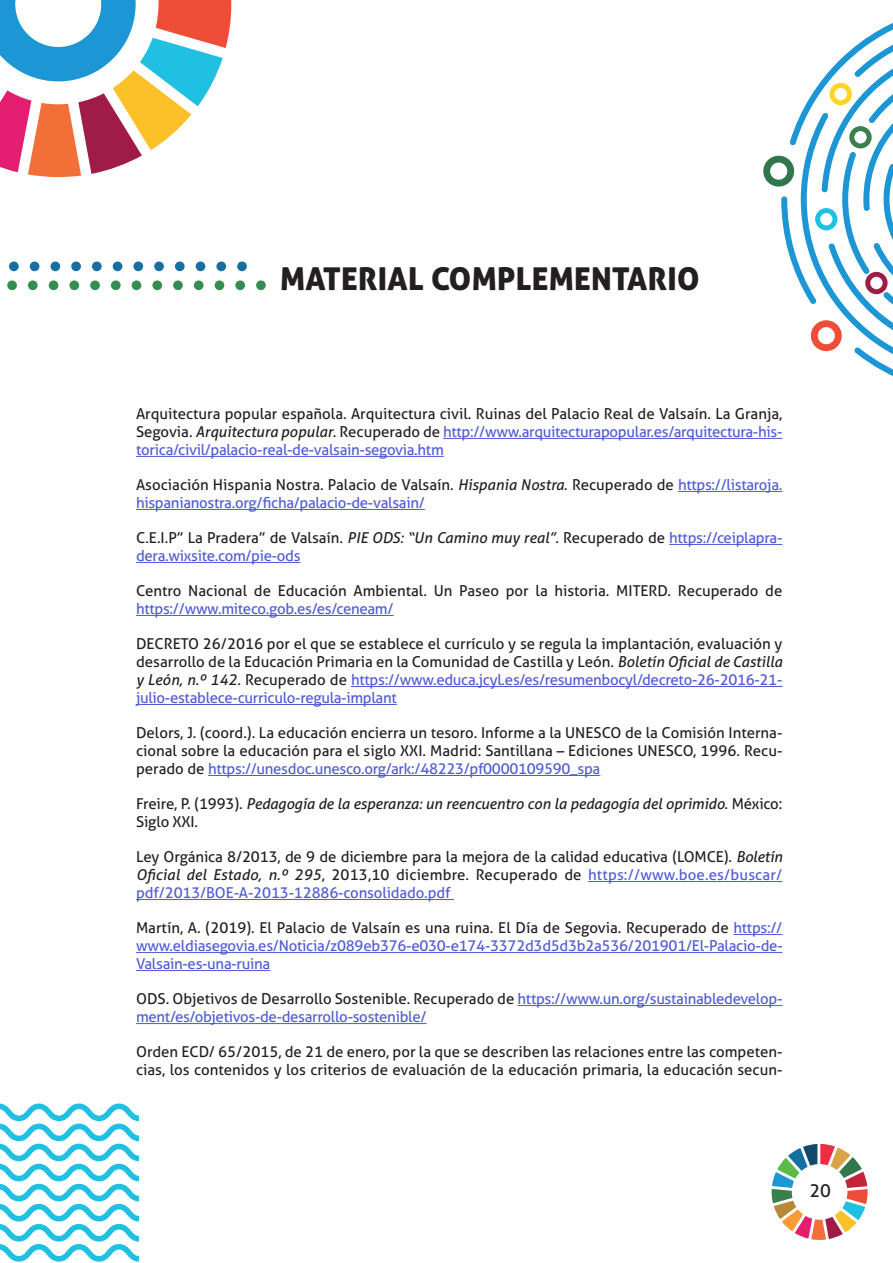
<style>
.page{position:relative;width:893px;height:1263px;background:#fff}
.page>*{position:absolute;margin:0;border:0;box-sizing:border-box;transform-origin:0 0}
.H1_numerado{font:31.5px "Aller Display";letter-spacing:.01em;color:#231f20}
.t1{font:18px "Aller";color:#231f20}
.t2{font:15px/18px "Aller";color:#231f20;text-align:justify}
.t3{font:15px/18px "Aller";letter-spacing:-.02em;color:#4f5cd6}
.t4{font:italic 15px/18px "Aller";letter-spacing:-.01em;color:#231f20}
.s1{font-style:italic}
.s2{color:#4f5cd6}
.s3{color:#231f20}
.s4{font-style:italic;color:#231f20}
.s5{font-style:normal}
</style>
<div class="page">
<svg style="left:0;top:0;width:231px;height:177px"></svg>
<svg style="left:772px;top:1144px;width:96px;height:96px"></svg>
<div style="left:763px;top:156px;width:31px;height:31px;border:7px solid #32764e;border-radius:50%"></div>
<svg style="left:781px;top:23px;width:112px;height:353px"></svg>
<svg style="left:0;top:1103px;width:139px;height:158px"></svg>
<div style="left:7px;top:280px;width:10px;height:10px;background:#338e51;border-radius:50%"></div>
<div style="left:28px;top:280px;width:10px;height:10px;background:#338e51;border-radius:50%"></div>
<div style="left:49px;top:280px;width:9px;height:10px;background:#338e51;border-radius:50%"></div>
<div style="left:69px;top:280px;width:10px;height:10px;background:#338e51;border-radius:50%"></div>
<div style="left:90px;top:280px;width:10px;height:10px;background:#338e51;border-radius:50%"></div>
<div style="left:111px;top:280px;width:10px;height:10px;background:#338e51;border-radius:50%"></div>
<div style="left:132px;top:280px;width:9px;height:10px;background:#338e51;border-radius:50%"></div>
<div style="left:152px;top:280px;width:10px;height:10px;background:#338e51;border-radius:50%"></div>
<div style="left:173px;top:280px;width:10px;height:10px;background:#338e51;border-radius:50%"></div>
<div style="left:194px;top:280px;width:10px;height:10px;background:#338e51;border-radius:50%"></div>
<div style="left:215px;top:280px;width:9px;height:10px;background:#338e51;border-radius:50%"></div>
<div style="left:235px;top:280px;width:10px;height:10px;background:#338e51;border-radius:50%"></div>
<div style="left:256px;top:280px;width:10px;height:10px;background:#338e51;border-radius:50%"></div>
<div style="left:9px;top:261px;width:10px;height:10px;background:#166fa1;border-radius:50%"></div>
<div style="left:30px;top:261px;width:9px;height:10px;background:#166fa1;border-radius:50%"></div>
<div style="left:51px;top:261px;width:9px;height:10px;background:#166fa1;border-radius:50%"></div>
<div style="left:71px;top:261px;width:10px;height:10px;background:#166fa1;border-radius:50%"></div>
<div style="left:92px;top:261px;width:10px;height:10px;background:#166fa1;border-radius:50%"></div>
<div style="left:113px;top:261px;width:9px;height:10px;background:#166fa1;border-radius:50%"></div>
<div style="left:133px;top:261px;width:10px;height:10px;background:#166fa1;border-radius:50%"></div>
<div style="left:154px;top:261px;width:10px;height:10px;background:#166fa1;border-radius:50%"></div>
<div style="left:175px;top:261px;width:10px;height:10px;background:#166fa1;border-radius:50%"></div>
<div style="left:196px;top:261px;width:9px;height:10px;background:#166fa1;border-radius:50%"></div>
<div style="left:216px;top:261px;width:10px;height:10px;background:#166fa1;border-radius:50%"></div>
<div style="left:237px;top:261px;width:10px;height:10px;background:#166fa1;border-radius:50%"></div>
<hr style="left:443px;top:438px;width:339px;height:1px;background:#4f5cd6">
<hr style="left:136px;top:456px;width:308px;height:1px;background:#4f5cd6">
<hr style="left:678px;top:491px;width:104px;height:1px;background:#4f5cd6">
<hr style="left:136px;top:509px;width:289px;height:1px;background:#4f5cd6">
<hr style="left:669px;top:544px;width:113px;height:1px;background:#4f5cd6">
<hr style="left:136px;top:562px;width:165px;height:1px;background:#4f5cd6">
<hr style="left:136px;top:615px;width:258px;height:1px;background:#4f5cd6">
<hr style="left:351px;top:686px;width:431px;height:1px;background:#4f5cd6">
<hr style="left:136px;top:704px;width:261px;height:1px;background:#4f5cd6">
<hr style="left:208px;top:775px;width:392px;height:1px;background:#4f5cd6">
<hr style="left:588px;top:881px;width:194px;height:1px;background:#4f5cd6">
<hr style="left:136px;top:899px;width:318px;height:1px;background:#4f5cd6">
<hr style="left:733px;top:934px;width:49px;height:1px;background:#4f5cd6">
<hr style="left:136px;top:952px;width:646px;height:1px;background:#4f5cd6">
<hr style="left:136px;top:970px;width:134px;height:1px;background:#4f5cd6">
<hr style="left:518px;top:1005px;width:264px;height:1px;background:#4f5cd6">
<hr style="left:136px;top:1023px;width:291px;height:1px;background:#4f5cd6">
<h1 class="H1_numerado" style="left:280px;top:258px;width:421px">MATERIAL COMPLEMENTARIO</h1>
<p class="t2" style="left:136px;top:405px;width:648px">Arquitectura popular española. Arquitectura civil. Ruinas del Palacio Real de Valsaín. La Granja, Segovia. <span class="s1">Arquitectura popular</span>. Recuperado de <span class="s2">http://www.arquitecturapopular.es/arquitectura-his&shy;torica/civil/palacio-real-de-valsain-segovia.htm</span></p>
<p class="t3" style="left:136px;top:476px;width:648px"><span class="s3">Asociación Hispania Nostra. Palacio de Valsaín.</span> <span class="s4">Hispania Nostra</span><span class="s3">. Recuperado de</span> https://listaroja. hispanianostra.org/ficha/palacio-de-valsain/</p>
<p class="t3" style="left:136px;top:529px;width:648px"><span class="s3">C.E.I.P” La Pradera” de Valsaín.</span> <span class="s4">PIE ODS: “Un Camino muy real”</span><span class="s3">. Recuperado de</span> https://ceiplapra&shy;dera.wixsite.com/pie-ods</p>
<p class="t2" style="left:136px;top:582px;width:648px">Centro Nacional de Educación Ambiental. Un Paseo por la historia. MITERD. Recuperado de <span class="s2">https://www.miteco.gob.es/es/ceneam/</span></p>
<p class="t2" style="left:136px;top:635px;width:648px">DECRETO 26/2016 por el que se establece el currículo y se regula la implantación, evaluación y desarrollo de la Educación Primaria en la Comunidad de Castilla y León. <span class="s1">Boletín Oficial de Castilla y León, n.º 142</span>. Recuperado de <span class="s2">https://www.educa.jcyl.es/es/resumenbocyl/decreto-26-2016-21- julio-establece-curriculo-regula-implant</span></p>
<p class="t2" style="left:136px;top:724px;width:648px">Delors, J. (coord.). La educación encierra un tesoro. Informe a la UNESCO de la Comisión Interna&shy;cional sobre la educación para el siglo XXI. Madrid: Santillana – Ediciones UNESCO, 1996. Recu&shy;perado de <span class="s2">https://unesdoc.unesco.org/ark:/48223/pf0000109590_spa</span></p>
<p class="t4" style="left:136px;top:795px;width:648px"><span class="s5">Freire, P. (1993).</span> Pedagogía de la esperanza: un reencuentro con la pedagogía del oprimido<span class="s5">. México:<br>Siglo XXI.</span></p>
<p class="t2" style="left:136px;top:848px;width:648px">Ley Orgánica 8/2013, de 9 de diciembre para la mejora de la calidad educativa (LOMCE). <span class="s1">Boletín Oficial del Estado, n.º 295</span>, 2013,10 diciembre. Recuperado de <span class="s2">https://www.boe.es/buscar/ pdf/2013/BOE-A-2013-12886-consolidado.pdf</span></p>
<p class="t3" style="left:136px;top:919px;width:648px;text-align:justify"><span class="s3">Martín, A. (2019). El Palacio de Valsaín es una ruina. El Día de Segovia. Recuperado de</span> https:// www.eldiasegovia.es/Noticia/z089eb376-e030-e174-3372d3d5d3b2a536/201901/El-Palacio-de-Valsain-es-una-ruina</p>
<p class="t3" style="left:136px;top:990px;width:648px"><span class="s3">ODS. Objetivos de Desarrollo Sostenible. Recuperado de</span> https://www.un.org/sustainabledevelop&shy;ment/es/objetivos-de-desarrollo-sostenible/</p>
<p class="t2" style="left:136px;top:1043px;width:648px">Orden ECD/ 65/2015, de 21 de enero, por la que se describen las relaciones entre las competen&shy;cias, los contenidos y los criterios de evaluación de la educación primaria, la educación secun-</p>
<p class="t1" style="left:809px;top:1180px;width:23px">20</p>
</div>
